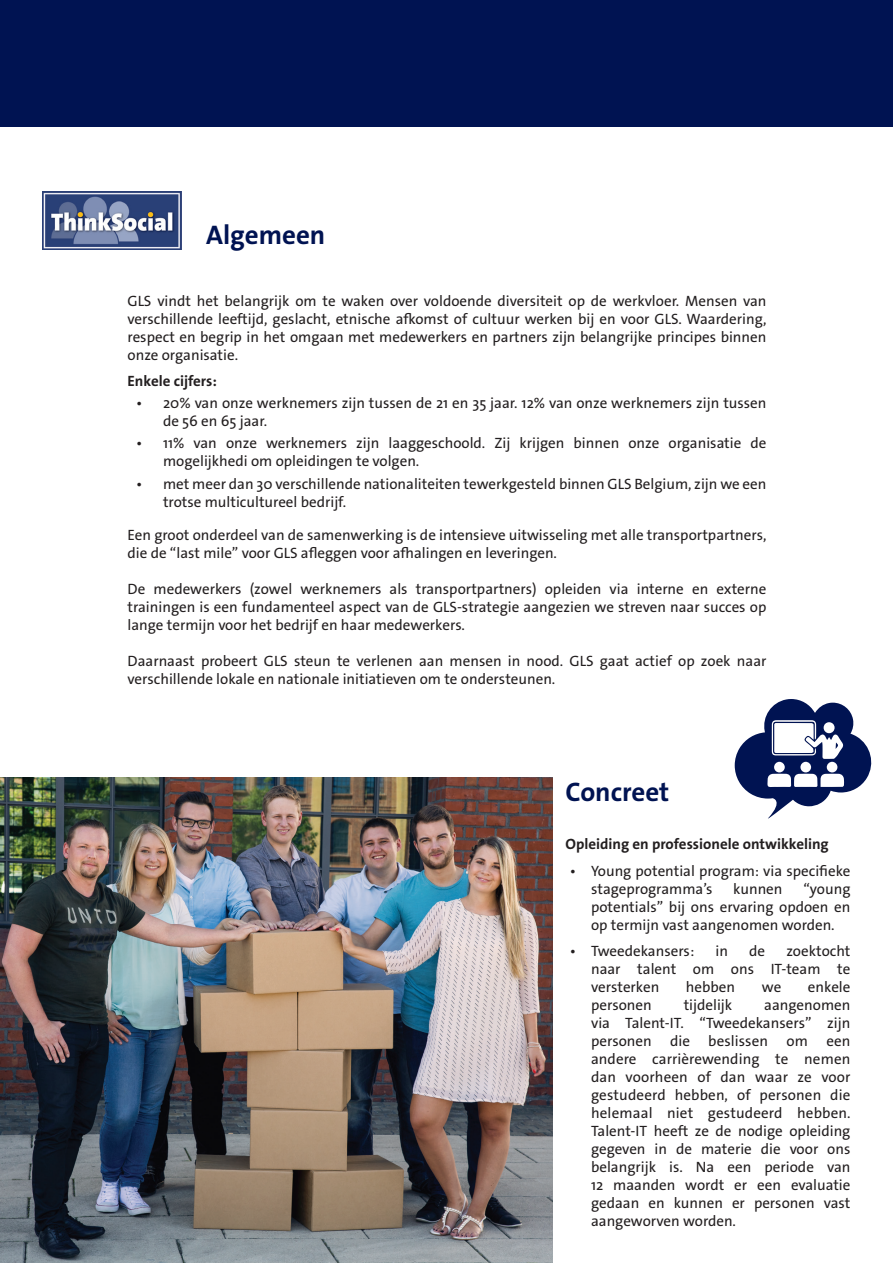
<style>
.page{position:relative;width:893px;height:1263px;background:#fff}
.page>*{position:absolute;margin:0;border:0;box-sizing:border-box;transform-origin:0 0}
.t1{font:700 27px "The Sans GLS";color:#001352}
.t2{font:15px/18px "The Sans GLS";color:#231f20}
.t3{font:700 15px "The Sans GLS";color:#231f20}
</style>
<div class="page">
<img style="left:0;top:777px;width:553px;height:486px">
<svg style="left:735px;top:699px;width:136px;height:119px"></svg>
<div style="left:800px;top:762px;width:11px;height:10px;background:#fff;border-radius:50%"></div>
<div style="left:774px;top:762px;width:11px;height:10px;background:#fff;border-radius:50%"></div>
<img style="left:43px;top:191px;width:139px;height:59px">
<div style="left:0;top:0;width:893px;height:126px;background:#001352"></div>
<h1 class="t1" style="left:206px;top:218px;width:121px">Algemeen</h1>
<p class="t2" style="left:128px;top:292px;width:640px;text-align:justify">GLS vindt het belangrijk om te waken over voldoende diversiteit op de werkvloer. Mensen van verschillende leeftijd, geslacht, etnische afkomst of cultuur werken bij en voor GLS. Waardering, respect en begrip in het omgaan met medewerkers en partners zijn belangrijke principes binnen onze organisatie.</p>
<p class="t3" style="left:128px;top:371px;width:91px">Enkele cijfers:</p>
<p class="t2" style="left:163px;top:394px;width:605px;text-indent:-27px">• 20% van onze werknemers zijn tussen de 21 en 35 jaar. 12% van onze werknemers zijn tussen de 56 en 65 jaar.</p>
<p class="t2" style="left:163px;top:434px;width:605px;text-indent:-27px">• 11% van onze werknemers zijn laaggeschoold. Zij krijgen binnen onze organisatie de mogelijkhedi om opleidingen te volgen.</p>
<p class="t2" style="left:163px;top:475px;width:605px;text-indent:-27px">• met meer dan 30 verschillende nationaliteiten tewerkgesteld binnen GLS Belgium, zijn we een trotse multicultureel bedrijf.</p>
<p class="t2" style="left:128px;top:526px;width:640px">Een groot onderdeel van de samenwerking is de intensieve uitwisseling met alle transportpartners, die de “last mile” voor GLS afleggen voor afhalingen en leveringen.</p>
<p class="t2" style="left:128px;top:580px;width:640px;text-align:justify">De medewerkers (zowel werknemers als transportpartners) opleiden via interne en externe trainingen is een fundamenteel aspect van de GLS-strategie aangezien we streven naar succes op lange termijn voor het bedrijf en haar medewerkers.</p>
<p class="t2" style="left:128px;top:652px;width:640px">Daarnaast probeert GLS steun te verlenen aan mensen in nood. GLS gaat actief op zoek naar verschillende lokale en nationale initiatieven om te ondersteunen.</p>
<h1 class="t1" style="left:566px;top:775px;width:105px">Concreet</h1>
<p class="t3" style="left:566px;top:834px;width:265px">Opleiding en professionele ontwikkeling</p>
<p class="t2" style="left:591px;top:862px;width:261px;text-indent:-21px">• Young potential program: via specifieke stageprogramma’s</p>
<p class="t2" style="left:591px;top:880px;width:261px;text-align:justify;text-indent:212px">“young potentials” bij ons ervaring opdoen en op termijn vast aangenomen worden.</p>
<p class="t2" style="left:570px;top:942px;width:126px">• Tweedekansers:</p>
<p class="t2" style="left:715px;top:942px;width:14px">in</p>
<p class="t2" style="left:749px;top:942px;width:17px">de</p>
<p class="t2" style="left:733px;top:880px;width:51px">kunnen</p>
<p class="t2" style="left:591px;top:942px;width:261px;text-align:justify;text-indent:195px">zoektocht naar talent om ons IT-team te versterken</p>
<p class="t2" style="left:686px;top:978px;width:51px">hebben</p>
<p class="t2" style="left:762px;top:978px;width:21px">we</p>
<p class="t2" style="left:808px;top:978px;width:44px">enkele</p>
<p class="t2" style="left:591px;top:996px;width:62px">personen</p>
<p class="t2" style="left:684px;top:996px;width:50px">tijdelijk</p>
<p class="t2" style="left:591px;top:996px;width:261px;text-align:justify;text-indent:173px">aangenomen via Talent-IT. “Tweedekansers” zijn personen die beslissen om een andere carrièrewending te nemen dan voorheen of dan waar ze voor gestudeerd hebben, of personen die helemaal niet gestudeerd hebben.<br>Talent-IT heeft ze de nodige opleiding gegeven in de materie die voor ons belangrijk is. Na een periode van 12 maanden wordt er een evaluatie gedaan en kunnen er personen vast aangeworven worden.</p>
</div>
